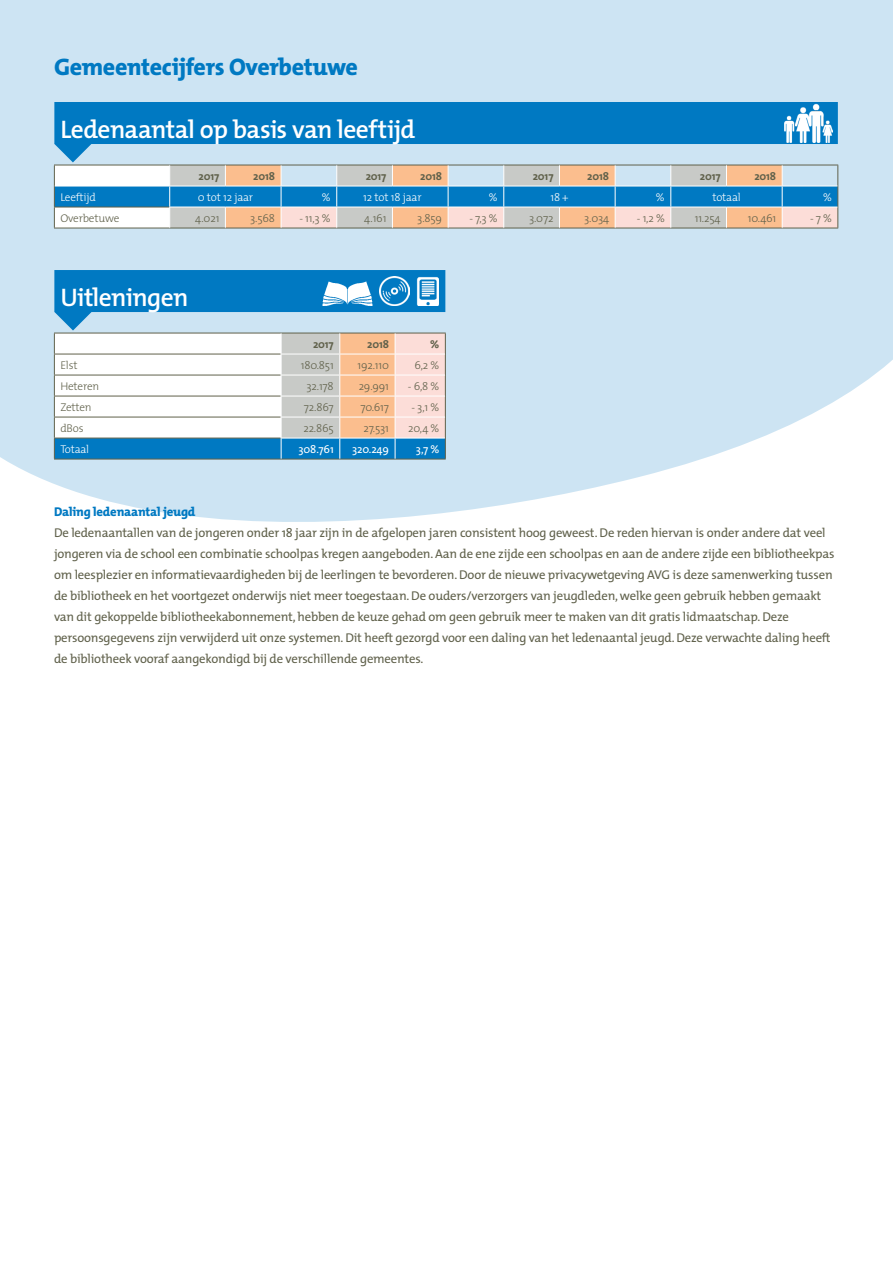
<style>
.page{position:relative;width:893px;height:1263px;background:#fff}
.page>*{position:absolute;margin:0;border:0;box-sizing:border-box;transform-origin:0 0}
.t1{font:600 25.5px "The Mix";letter-spacing:-.025em;color:#fff}
.t2{font:800 24px "The Mix";letter-spacing:-.015em;color:#0079c2}
.t3{font:12.75px/21px "The Mix";letter-spacing:-.015em;color:#60614b}
.t4{font:800 12.75px "The Mix";letter-spacing:-.015em;color:#0079c2}
.t5{font:300 11.25px "The Mix";letter-spacing:-.015em;color:#60614b}
.t6{font:300 11.25px "The Mix";letter-spacing:-.015em;color:#fff}
.t7{font:700 11.25px "The Mix";letter-spacing:-.015em;color:#60614b}
.t8{font:11.25px "The Mix";letter-spacing:-.015em;color:#fff}
</style>
<div class="page">
<svg style="left:0;top:0;width:893px;height:522px;background:#d2e7f4"></svg>
<div style="left:54px;top:102px;width:784px;height:42px;background:#0079c2"></div>
<hr style="left:54px;top:228px;width:116px;height:1px;background:#60614b">
<hr style="left:170px;top:228px;width:55px;height:1px;background:#60614b">
<hr style="left:225px;top:228px;width:56px;height:1px;background:#60614b">
<hr style="left:281px;top:228px;width:56px;height:1px;background:#60614b">
<hr style="left:337px;top:228px;width:55px;height:1px;background:#60614b">
<hr style="left:392px;top:228px;width:56px;height:1px;background:#60614b">
<hr style="left:448px;top:228px;width:56px;height:1px;background:#60614b">
<hr style="left:504px;top:228px;width:55px;height:1px;background:#60614b">
<hr style="left:559px;top:228px;width:56px;height:1px;background:#60614b">
<hr style="left:615px;top:228px;width:56px;height:1px;background:#60614b">
<hr style="left:671px;top:228px;width:55px;height:1px;background:#60614b">
<hr style="left:726px;top:228px;width:56px;height:1px;background:#60614b">
<hr style="left:782px;top:228px;width:56px;height:1px;background:#60614b">
<div style="left:54px;top:270px;width:391px;height:42px;background:#0079c2"></div>
<hr style="left:54px;top:459px;width:227px;height:1px;background:#60614b">
<hr style="left:281px;top:459px;width:59px;height:1px;background:#60614b">
<hr style="left:340px;top:459px;width:55px;height:1px;background:#60614b">
<hr style="left:395px;top:459px;width:51px;height:1px;background:#60614b">
<svg style="left:54px;top:312px;width:392px;height:147px"></svg>
<img style="left:417px;top:276px;width:21px;height:30px">
<img style="left:322px;top:279px;width:50px;height:27px">
<img style="left:380px;top:276px;width:29px;height:30px">
<svg style="left:54px;top:144px;width:784px;height:84px;background:#a6c0ce"></svg>
<img style="left:784px;top:103px;width:48px;height:40px">
<h2 class="t2" style="left:54px;top:51px;width:305px">Gemeentecijfers Overbetuwe</h2>
<h1 class="t1" style="left:60px;top:113px;width:357px">Ledenaantal op basis van leeftijd</h1>
<p class="t7" style="left:199px;top:169px;width:22px">2017</p>
<p class="t7" style="left:253px;top:169px;width:23px">2018</p>
<p class="t7" style="left:366px;top:169px;width:22px">2017</p>
<p class="t7" style="left:420px;top:169px;width:23px">2018</p>
<p class="t7" style="left:533px;top:169px;width:22px">2017</p>
<p class="t7" style="left:587px;top:169px;width:23px">2018</p>
<p class="t7" style="left:700px;top:169px;width:22px">2017</p>
<p class="t7" style="left:754px;top:169px;width:23px">2018</p>
<p class="t6" style="left:60px;top:190px;width:37px">Leeftijd</p>
<p class="t6" style="left:198px;top:190px;width:57px">0 tot 12 jaar</p>
<p class="t6" style="left:322px;top:190px;width:10px">%</p>
<p class="t6" style="left:363px;top:190px;width:60px">12 tot 18 jaar</p>
<p class="t6" style="left:489px;top:190px;width:10px">%</p>
<p class="t6" style="left:550px;top:190px;width:20px">18 +</p>
<p class="t6" style="left:656px;top:190px;width:10px">%</p>
<p class="t6" style="left:712px;top:190px;width:30px">totaal</p>
<p class="t6" style="left:823px;top:190px;width:10px">%</p>
<p class="t5" style="left:60px;top:211px;width:61px">Overbetuwe</p>
<p class="t5" style="left:195px;top:211px;width:26px">4.021</p>
<p class="t5" style="left:250px;top:211px;width:26px">3.568</p>
<p class="t5" style="left:299px;top:211px;width:33px">- 11,3 %</p>
<p class="t5" style="left:364px;top:211px;width:24px">4.161</p>
<p class="t5" style="left:417px;top:211px;width:26px">3.859</p>
<p class="t5" style="left:469px;top:211px;width:30px">- 7,3 %</p>
<p class="t5" style="left:529px;top:211px;width:26px">3.072</p>
<p class="t5" style="left:584px;top:211px;width:27px">3.034</p>
<p class="t5" style="left:637px;top:211px;width:29px">- 1,2 %</p>
<p class="t5" style="left:695px;top:211px;width:27px">11.254</p>
<p class="t5" style="left:748px;top:211px;width:30px">10.461</p>
<p class="t5" style="left:810px;top:211px;width:23px">- 7 %</p>
<h1 class="t1" style="left:60px;top:281px;width:130px">Uitleningen</h1>
<p class="t7" style="left:313px;top:337px;width:22px">2017</p>
<p class="t7" style="left:367px;top:337px;width:23px">2018</p>
<p class="t7" style="left:430px;top:337px;width:11px">%</p>
<p class="t5" style="left:60px;top:358px;width:19px">Elst</p>
<p class="t5" style="left:301px;top:358px;width:34px">180.851</p>
<p class="t5" style="left:357px;top:358px;width:33px">192.110</p>
<p class="t5" style="left:414px;top:358px;width:26px">6,2 %</p>
<p class="t5" style="left:60px;top:379px;width:40px">Heteren</p>
<p class="t5" style="left:307px;top:379px;width:29px">32.178</p>
<p class="t5" style="left:359px;top:379px;width:32px">29.991</p>
<p class="t5" style="left:408px;top:379px;width:33px">- 6,8 %</p>
<p class="t5" style="left:60px;top:400px;width:33px">Zetten</p>
<p class="t5" style="left:304px;top:400px;width:31px">72.867</p>
<p class="t5" style="left:360px;top:400px;width:30px">70.617</p>
<p class="t5" style="left:411px;top:400px;width:29px">- 3,1 %</p>
<p class="t5" style="left:60px;top:421px;width:25px">dBos</p>
<p class="t5" style="left:303px;top:421px;width:32px">22.865</p>
<p class="t5" style="left:364px;top:421px;width:27px">27.531</p>
<p class="t5" style="left:408px;top:421px;width:33px">20,4 %</p>
<p class="t6" style="left:60px;top:442px;width:30px">Totaal</p>
<p class="t8" style="left:299px;top:442px;width:37px">308.761</p>
<p class="t8" style="left:352px;top:442px;width:38px">320.249</p>
<p class="t8" style="left:416px;top:442px;width:25px">3,7 %</p>
<p class="t4" style="left:54px;top:504px;width:143px">Daling ledenaantal jeugd</p>
<p class="t3" style="left:54px;top:522px;width:782px">De ledenaantallen van de jongeren onder 18 jaar zijn in de afgelopen jaren consistent hoog geweest. De reden hiervan is onder andere dat veel jongeren via de school een combinatie schoolpas kregen aangeboden. Aan de ene zijde een schoolpas en aan de andere zijde een bibliotheekpas om leesplezier en informatievaardigheden bij de leerlingen te bevorderen. Door de nieuwe privacywetgeving AVG is deze samenwerking tussen de bibliotheek en het voortgezet onderwijs niet meer toegestaan. De ouders/verzorgers van jeugdleden, welke geen gebruik hebben gemaakt van dit gekoppelde bibliotheekabonnement, hebben de keuze gehad om geen gebruik meer te maken van dit gratis lidmaatschap. Deze persoonsgegevens zijn verwijderd uit onze systemen. Dit heeft gezorgd voor een daling van het ledenaantal jeugd. Deze verwachte daling heeft de bibliotheek vooraf aangekondigd bij de verschillende gemeentes.</p>
</div>
